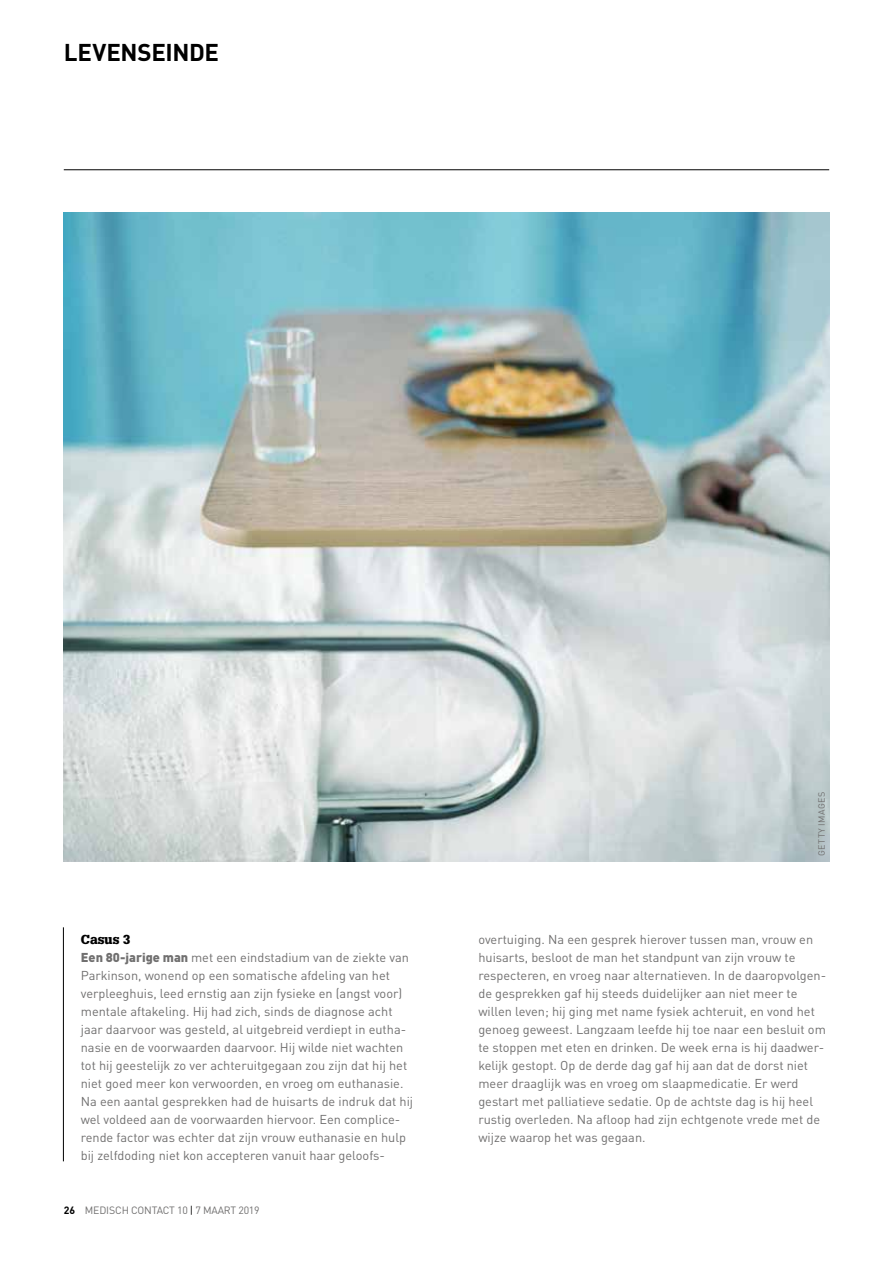
<style>
.page{position:relative;width:893px;height:1263px;background:#fff}
.page>*{position:absolute;margin:0;border:0;box-sizing:border-box;transform-origin:0 0}
.t1{font:700 24px "DINOT";letter-spacing:-.015em;color:#000}
.t2{font:12.75px/18px "DINOT";color:#706f6f}
.t3{font:900 12.75px "Glypha LT Std";color:#000}
.t4{font:10.5px "DINOT";letter-spacing:-.015em;color:#706f6f}
.t5{font:9px "DINOT";letter-spacing:.06em;color:#706f6f}
.s1{font-weight:900}
.s2{font-weight:700;color:#000}
.s3{color:#000}
</style>
<div class="page">
<hr style="left:64px;top:169px;width:765px;height:1px;background:#000">
<img style="left:64px;top:213px;width:765px;height:649px">
<hr style="left:63px;top:927px;width:1px;height:234px;background:#000">
<h1 class="t1" style="left:64px;top:36px;width:157px">LEVENSEINDE</h1>
<p class="t3" style="left:81px;top:932px;width:51px">Casus 3</p>
<p class="t2" style="left:81px;top:948px;width:334px"><span class="s1">Een 80-jarige man</span> met een eindstadium van de ziekte van Parkinson, wonend op een somatische afdeling van het verpleeghuis, leed ernstig aan zijn fysieke en (angst voor) mentale aftakeling. Hij had zich, sinds de diagnose acht jaar daarvoor was gesteld, al uitgebreid verdiept in eutha&shy;nasie en de voorwaarden daarvoor. Hij wilde niet wachten tot hij geestelijk zo ver achteruitgegaan zou zijn dat hij het niet goed meer kon verwoorden, en vroeg om euthanasie.<br>Na een aantal gesprekken had de huisarts de indruk dat hij wel voldeed aan de voorwaarden hiervoor. Een complice&shy;rende factor was echter dat zijn vrouw euthanasie en hulp bij zelfdoding niet kon accepteren vanuit haar geloofs-</p>
<p class="t4" style="left:64px;top:1204px;width:197px"><span class="s2">26</span> MEDISCH CONTACT 10 <span class="s3">|</span> 7 MAART 2019</p>
<p class="t5" style="left:816px;top:856px;width:66px;rotate:-90deg">GETTY IMAGES</p>
<p class="t2" style="left:478px;top:930px;width:349px">overtuiging. Na een gesprek hierover tussen man, vrouw en huisarts, besloot de man het standpunt van zijn vrouw te respecteren, en vroeg naar alternatieven. In de daaropvolgen&shy;de gesprekken gaf hij steeds duidelijker aan niet meer te willen leven; hij ging met name fysiek achteruit, en vond het genoeg geweest. Langzaam leefde hij toe naar een besluit om te stoppen met eten en drinken. De week erna is hij daadwer&shy;kelijk gestopt. Op de derde dag gaf hij aan dat de dorst niet meer draaglijk was en vroeg om slaapmedicatie. Er werd gestart met palliatieve sedatie. Op de achtste dag is hij heel rustig overleden. Na afloop had zijn echtgenote vrede met de wijze waarop het was gegaan.</p>
</div>
